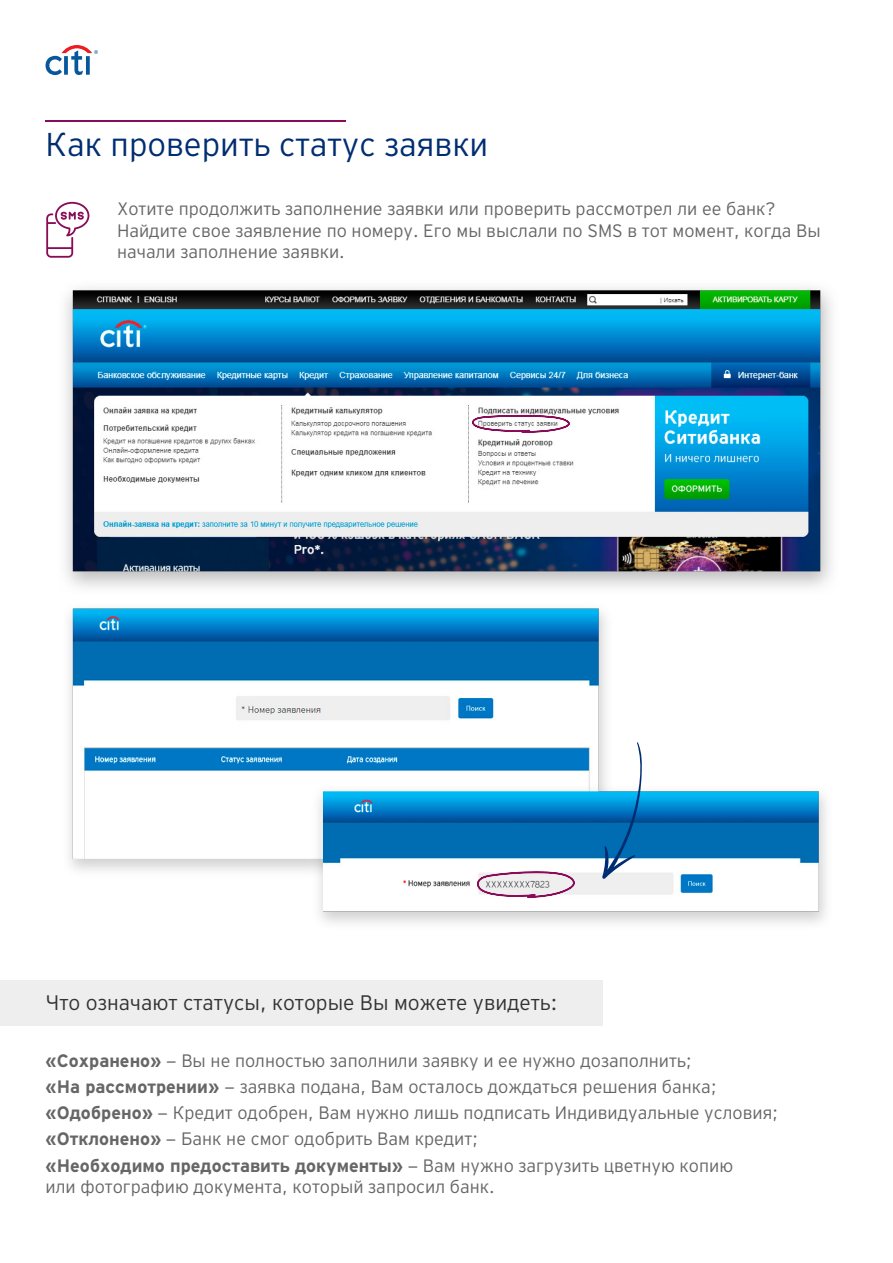
<style>
.page{position:relative;width:893px;height:1263px;background:#fff}
.page>*{position:absolute;margin:0;border:0;box-sizing:border-box;transform-origin:0 0}
.t1{font:33px "Interstate Light Cyr";color:#002d72}
.t2{font:21px "Interstate Light Cyr";color:#333}
.t3{font:18px/26.1px "Interstate Light Cyr";color:#666}
.t4{font:700 18px "Interstate Cyr";color:#666}
.s1{font-family:"Interstate Cyr";font-weight:700}
.s2{font-family:"Interstate Light Cyr";font-weight:400}
</style>
<div class="page">
<img style="left:69px;top:608px;width:757px;height:316px">
<hr style="left:46px;top:120px;width:300px;height:1px;background:#890c58">
<div style="left:0;top:980px;width:602px;height:46px;background:#eee"></div>
<svg style="left:46px;top:45px;width:52px;height:30px"></svg>
<svg style="left:46px;top:202px;width:43px;height:56px"></svg>
<img style="left:65px;top:287px;width:767px;height:301px">
<svg style="left:471px;top:414px;width:100px;height:19px"></svg>
<svg style="left:476px;top:870px;width:100px;height:29px"></svg>
<svg style="left:602px;top:742px;width:42px;height:137px"></svg>
<h1 class="t1" style="left:46px;top:126px;width:444px">Как проверить статус заявки</h1>
<p class="t3" style="left:117px;top:198px;width:705px;line-height:21.6px">Хотите продолжить заполнение заявки или проверить рассмотрел ли ее банк?<br>Найдите свое заявление по номеру. Его мы выслали по SMS в тот момент, когда Вы начали заполнение заявки.</p>
<p class="t2" style="left:46px;top:990px;width:513px">Что означают статусы, которые Вы можете увидеть:</p>
<p class="t3" style="left:46px;top:1048px;width:734px"><span class="s1">«Сохранено»</span> — Вы не полностью заполнили заявку и ее нужно дозаполнить;<br><span class="s1">«На рассмотрении»</span> — заявка подана, Вам осталось дождаться решения банка; <span class="s1">«Одобрено»</span> — Кредит одобрен, Вам нужно лишь подписать Индивидуальные условия; <span class="s1">«Отклонено»</span> — Банк не смог одобрить Вам кредит;</p>
<p class="t4" style="left:46px;top:1155px;width:689px">«Необходимо предоставить документы» <span class="s2">— Вам нужно загрузить цветную копию</span></p>
<p class="t3" style="left:46px;top:1174px;width:451px">или фотографию документа, который запросил банк.</p>
</div>
